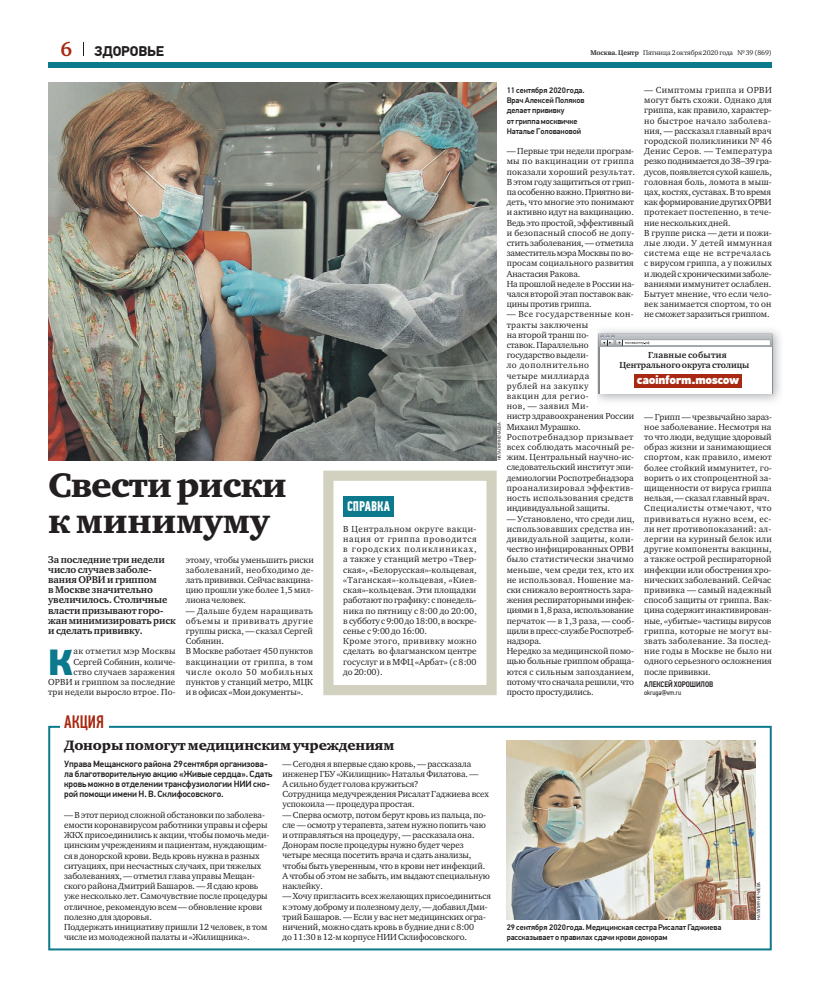
<style>
.page{position:relative;width:820px;height:993px;background:#fff}
.page>*{position:absolute;margin:0;border:0;box-sizing:border-box;transform-origin:0 0}
.t1{font:900 36.2px "PF Din Text Pro";color:#0c7a8c}
.t2{font:35px/36px "Charter ITC Black";letter-spacing:-.025em;color:#231f20}
.t3{font:500 18px "PF Din Text Comp Pro";letter-spacing:.005em;color:#a82811}
.t4{font:14px "Charter ITC Black";letter-spacing:-.01em;color:#231f20}
.t5{font:700 14px "PF Din Text Pro";letter-spacing:-.015em;color:#231f20}
.t6{font:700 13.9px "PF Din Text Comp Pro";letter-spacing:-.005em;color:#fff}
.t7{font:900 11.9px "PF Din Text Pro";letter-spacing:-.025em;color:#fff}
.t8{font:700 10px/10.2px "Charter ITC";letter-spacing:-.01em;color:#231f20}
.t9{font:9px/10.2px "Charter ITC";color:#231f20}
.t10{font:9px/10.2px "Charter ITC";letter-spacing:.03em;color:#231f20}
.t11{font:500 9px/10.2px "PF Din Text Pro";letter-spacing:-.01em;color:#231f20}
.t12{font:700 9px/10px "Charter ITC";letter-spacing:-.01em;color:#231f20}
.t13{font:500 8px/10.2px "PF Din Text Pro";letter-spacing:-.01em;color:#231f20}
.t14{font:500 8px "PF Din Text Cond Pro";letter-spacing:-.01em;color:#231f20}
.t15{font:7px "Charter ITC";letter-spacing:-.01em;color:#231f20}
.t16{font:7px "PF Din Text Cond Pro";letter-spacing:-.01em;color:#231f20}
.t17{font:4.5px "PF Din Text Pro";color:#231f20}
.s1{font-family:"Charter ITC";font-size:20px;color:#a82811}
.s2{font-weight:700}
</style>
<div class="page">
<div style="left:48px;top:62px;width:723px;height:5px;background:#0c7a8c"></div>
<svg style="left:83px;top:43px;width:1px;height:13px"></svg>
<img style="left:48px;top:83px;width:448px;height:377px">
<svg style="left:323px;top:470px;width:173px;height:225px"></svg>
<div style="left:343px;top:495px;width:51px;height:21px;background:#0c7a8c"></div>
<img style="left:597px;top:329px;width:183px;height:73px">
<div style="left:599px;top:347px;width:172px;height:47px;background:#fff"></div>
<svg style="left:598px;top:333px;width:174px;height:14px"></svg>
<div style="left:634px;top:374px;width:107px;height:13px;background:#a82811"></div>
<svg style="left:48px;top:725px;width:723px;height:225px"></svg>
<div style="left:60px;top:710px;width:48px;height:21px;background:#fff"></div>
<img style="left:506px;top:740px;width:249px;height:179px">
<p class="t5" style="left:60px;top:46px;width:105px"><span class="s1">6</span> ЗДОРОВЬЕ</p>
<p class="t15" style="left:590px;top:48px;width:183px"><span class="s2">Москва. Центр</span> Пятница 2 октября 2020 года № 39 (869)</p>
<p class="t2" style="left:48px;top:467px;width:240px">Свести риски к минимуму</p>
<p class="t8" style="left:48px;top:554px;width:129px">За последние три недели число случаев заболе&shy;вания ОРВИ и гриппом<br>в Москве значительно увеличилось. Столичные власти призывают горо&shy;жан минимизировать риск и сделать прививку.</p>
<p class="t1" style="left:48px;top:647px;width:27px">К</p>
<p class="t9" style="left:48px;top:646px;width:129px;text-align:right">ак отметил мэр Москвы<br>Сергей Собянин, количе-<br>ство случаев заражения<br>ОРВИ и гриппом за последние три недели выросло втрое. По-</p>
<p class="t9" style="left:186px;top:554px;width:129px;text-align:justify">этому, чтобы уменьшить риски заболеваний, необходимо де&shy;лать прививки. Сейчас вакцина&shy;цию прошли уже более 1,5 мил&shy;лиона человек.</p>
<p class="t9" style="left:186px;top:605px;width:129px">— Дальше будем наращивать объемы и прививать другие группы риска, — сказал Сергей<br>Собянин.<br>В Москве работает 450 пунктов вакцинации от гриппа, в том числе около 50 мобильных пунктов у станций метро, МЦК и в офисах «Мои документы».</p>
<p class="t6" style="left:347px;top:500px;width:45px">СПРАВКА</p>
<p class="t9" style="left:343px;top:523px;width:135px">В Центральном округе вакци&shy;нация от гриппа проводится в городских поликлиниках, а также у станций метро «Твер&shy;ская», «Белорусская»-кольцевая, «Таганская»-кольцевая, «Киев&shy;ская»-кольцевая. Эти площадки работают по графику: с понедель&shy;ника по пятницу с 8:00 до 20:00, в субботу с 9:00 до 18:00, в воскре&shy;сенье с 9:00 до 16:00.<br>Кроме этого, прививку можно сделать во флагманском центре госуслуг и в МФЦ «Арбат» (с 8:00 до 20:00).</p>
<p class="t13" style="left:506px;top:85px;width:79px">11 сентября 2020 года.<br>Врач Алексей Поляков делает прививку<br>от гриппа москвичке<br>Наталье Головановой</p>
<p class="t9" style="left:644px;top:85px;width:130px">— Симптомы гриппа и ОРВИ могут быть схожи. Однако для гриппа, как правило, характер&shy;но быстрое начало заболева&shy;ния, — рассказал главный врач городской поликлиники № 46<br>Денис Серов. — Температура резко поднимается до 38–39 гра&shy;дусов, появляется сухой кашель, головная боль, ломота в мыш&shy;цах, костях, суставах. В то время как формирование других ОРВИ протекает постепенно, в тече&shy;ние нескольких дней.<br>В группе риска — дети и пожи&shy;лые люди. У детей иммунная система еще не встречалась с вирусом гриппа, а у пожилых и людей с хроническими заболе&shy;ваниями иммунитет ослаблен.<br>Бытует мнение, что если чело&shy;век занимается спортом, то он не сможет заразиться гриппом.</p>
<p class="t9" style="left:506px;top:146px;width:130px">— Первые три недели програм&shy;мы по вакцинации от гриппа показали хороший результат.<br>В этом году защититься от грип&shy;па особенно важно. Приятно ви&shy;деть, что многие это понимают и активно идут на вакцинацию.<br>Ведь это простой, эффективный и безопасный способ не допу&shy;стить заболевания, — отметила заместитель мэра Москвы по во&shy;просам социального развития<br>Анастасия Ракова.<br>На прошлой неделе в России на&shy;чался второй этап поставок вак&shy;цины против гриппа.</p>
<p class="t10" style="left:506px;top:309px;width:129px">— Все государственные кон&shy;тракты заключены<br>на второй транш по-<br>ставок. Параллельно государство выдели-<br>ло дополнительно<br>четыре миллиарда<br>рублей на закупку<br>вакцин для регио-<br>нов, — заявил Ми-<br>нистр здравоохранения России<br>Михаил Мурашко.<br>Роспотребнадзор призывает всех соблюдать масочный ре&shy;жим. Центральный научно-ис&shy;следовательский институт эпи&shy;демиологии Роспотребнадзора проанализировал эффектив&shy;ность использования средств индивидуальной защиты.</p>
<p class="t9" style="left:506px;top:513px;width:129px">— Установлено, что среди лиц, использовавших средства ин&shy;дивидуальной защиты, коли&shy;чество инфицированных ОРВИ было статистически значимо меньше, чем среди тех, кто их не использовал. Ношение ма&shy;ски снижало вероятность зара&shy;жения респираторными инфек&shy;циями в 1,8 раза, использование перчаток — в 1,3 раза, — сооб&shy;щили в пресс-службе Роспотреб&shy;надзора.<br>Нередко за медицинской помо&shy;щью больные гриппом обраща&shy;ются с сильным запозданием, потому что сначала решили, что просто простудились.</p>
<p class="t12" style="left:619px;top:350px;width:131px;text-indent:28px">Главные события<br>Центрального округа столицы</p>
<p class="t7" style="left:636px;top:375px;width:104px">caoinform.moscow</p>
<p class="t9" style="left:644px;top:411px;width:129px">— Грипп — чрезвычайно зараз&shy;ное заболевание. Несмотря на то что люди, ведущие здоровый образ жизни и занимающиеся спортом, как правило, имеют более стойкий иммунитет, го&shy;ворить о их стопроцентной за&shy;щищенности от вируса гриппа нельзя, — сказал главный врач.<br>Специалисты отмечают, что прививаться нужно всем, ес&shy;ли нет противопоказаний: ал&shy;лергии на куриный белок или другие компоненты вакцины, а также острой респираторной инфекции или обострения хро&shy;нических заболеваний. Сейчас прививка — самый надежный способ защиты от гриппа. Вак&shy;цина содержит инактивирован&shy;ные, «убитые» частицы вирусов гриппа, которые не могут вы&shy;звать заболевание. За послед&shy;ние годы в Москве не было ни одного серьезного осложнения после прививки.</p>
<p class="t14" style="left:644px;top:681px;width:71px">АЛЕКСЕЙХОРОШИЛОВ</p>
<p class="t16" style="left:644px;top:689px;width:38px">okruga@vm.ru</p>
<p class="t17" style="left:497px;top:460px;width:39px;rotate:-90deg">НАТАЛИЯНЕЧАЕВА</p>
<p class="t3" style="left:64px;top:714px;width:41px">АКЦИЯ</p>
<p class="t11" style="left:64px;top:758px;width:210px">Управа Мещанского района 29 сентября организова&shy;ла благотворительную акцию «Живые сердца». Сдать кровь можно в отделении трансфузиологии НИИ ско&shy;рой помощи имени Н. В. Склифосовского.</p>
<p class="t9" style="left:64px;top:809px;width:206px">— В этот период сложной обстановки по заболева&shy;емости коронавирусом работники управы и сферы ЖКХ присоединились к акции, чтобы помочь меди&shy;цинским учреждениям и пациентам, нуждающим&shy;ся в донорской крови. Ведь кровь нужна в разных ситуациях, при несчастных случаях, при тяжелых заболеваниях, — отметил глава управы Мещан&shy;ского района Дмитрий Башаров. — Я сдаю кровь уже несколько лет. Самочувствие после процедуры отличное, рекомендую всем — обновление крови полезно для здоровья.<br>Поддержать инициативу пришли 12 человек, в том числе из молодежной палаты и «Жилищника».</p>
<p class="t4" style="left:64px;top:736px;width:331px">Доноры помогут медицинским учреждениям</p>
<p class="t9" style="left:282px;top:758px;width:208px">— Сегодня я впервые сдаю кровь, — рассказала инженер ГБУ «Жилищник» Наталья Филатова. —<br>А сильно будет голова кружиться?<br>Сотрудница медучреждения Рисалат Гаджиева всех успокоила — процедура простая.</p>
<p class="t9" style="left:282px;top:809px;width:209px">— Сперва осмотр, потом берут кровь из пальца, по&shy;сле — осмотр у терапевта, затем нужно попить чаю и отправляться на процедуру, — рассказала она.<br>Донорам после процедуры нужно будет через четыре месяца посетить врача и сдать анализы, чтобы быть уверенным, что в крови нет инфекций.<br>А чтобы об этом не забыть, им выдают специальную наклейку.</p>
<p class="t9" style="left:282px;top:890px;width:210px">— Хочу пригласить всех желающих присоединиться к этому доброму и полезному делу, — добавил Дми&shy;трий Башаров. — Если у вас нет медицинских огра&shy;ничений, можно сдать кровь в будние дни с 8:00<br>до 11:30 в 12-м корпусе НИИ Склифосовского.</p>
<p class="t13" style="left:506px;top:921px;width:216px">29 сентября 2020 года. Медицинская сестра Рисалат Гаджиева рассказывает о правилах сдачи крови донорам</p>
<p class="t17" style="left:756px;top:919px;width:39px;rotate:-90deg">НАТАЛИЯНЕЧАЕВА</p>
</div>
